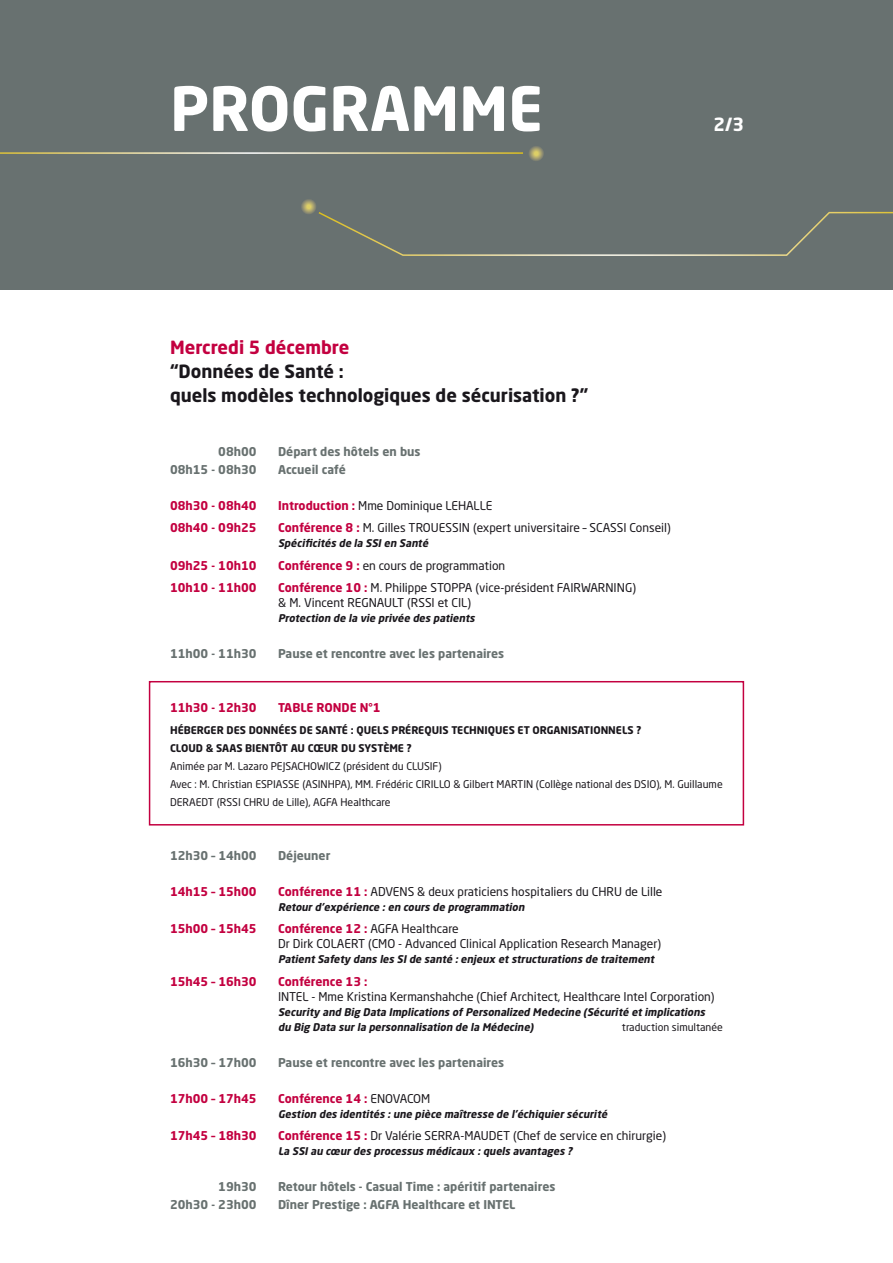
<style>
.page{position:relative;width:893px;height:1263px;background:#fff}
.page>*{position:absolute;margin:0;border:0;box-sizing:border-box;transform-origin:0 0}
.t1{font:700 60px "Neo Sans Std";color:#fff}
.t2{font:700 18px/24px "Neo Sans Std";color:#1a171c}
.t3{font:700 18px "Neo Sans Std";color:#c30040}
.t4{font:700 18px "Neo Sans Std";color:#fff}
.t5{font:12px/15px "Neo Sans Std";color:#1a171c}
.t6{font:700 12px "Neo Sans Std";color:#687170}
.t7{font:700 12px "Neo Sans Std";color:#c30040}
.t8{font:italic 700 10.5px/15px "Neo Sans Std";color:#1a171c}
.t9{font:10.5px/18px "Neo Sans Std";color:#1a171c}
.t10{font:700 10.5px "Neo Sans Std";color:#1a171c}
.s1{font-weight:700;color:#c30040}
.s2{font-weight:400;color:#1a171c}
</style>
<div class="page">
<div style="left:0;top:0;width:893px;height:289px;background:#687170"></div>
<hr style="left:0;top:152px;width:523px;height:2px;background:#fff">
<svg style="left:527px;top:145px;width:17px;height:17px"></svg>
<svg style="left:300px;top:198px;width:17px;height:17px"></svg>
<svg style="left:318px;top:211px;width:575px;height:45px"></svg>
<div style="left:149px;top:681px;width:595px;height:144px;border:2px solid #c30040"></div>
<h1 class="t1" style="left:170px;top:70px;width:374px">PROGRAMME</h1>
<h2 class="t4" style="left:714px;top:113px;width:32px">2/3</h2>
<h2 class="t3" style="left:170px;top:336px;width:181px">Mercredi 5 décembre</h2>
<h2 class="t2" style="left:170px;top:359px;width:420px">“Données de Santé :<br>quels modèles technologiques de sécurisation ?”</h2>
<p class="t6" style="left:278px;top:444px;width:144px">Départ des hôtels en bus</p>
<p class="t6" style="left:170px;top:462px;width:88px">08h15 - 08h30</p>
<p class="t6" style="left:278px;top:462px;width:69px">Accueil café</p>
<p class="t7" style="left:170px;top:498px;width:88px">08h30 - 08h40</p>
<p class="t5" style="left:278px;top:498px;width:216px"><span class="s1">Introduction :</span> Mme Dominique LEHALLE</p>
<p class="t7" style="left:170px;top:520px;width:88px">08h40 - 09h25</p>
<p class="t5" style="left:278px;top:520px;width:394px"><span class="s1">Conférence 8 :</span> M. Gilles TROUESSIN (expert universitaire – SCASSI Conseil)</p>
<p class="t8" style="left:278px;top:536px;width:154px">Spécificités de la SSIen Santé</p>
<p class="t7" style="left:170px;top:557px;width:88px">09h25 - 10h10</p>
<p class="t5" style="left:278px;top:557px;width:229px"><span class="s1">Conférence 9 :</span> en cours de programmation</p>
<p class="t7" style="left:170px;top:580px;width:88px">10h10 - 11h00</p>
<p class="t5" style="left:278px;top:580px;width:359px"><span class="s1">Conférence 10 :</span> M. Philippe STOPPA (vice-président FAIRWARNING) &amp; M. Vincent REGNAULT (RSSI et CIL)</p>
<p class="t8" style="left:278px;top:610px;width:200px">Protection de la vie privée des patients</p>
<p class="t6" style="left:170px;top:646px;width:88px">11h00 - 11h30</p>
<p class="t6" style="left:278px;top:646px;width:228px">Pause et rencontre avec les partenaires</p>
<p class="t7" style="left:170px;top:700px;width:88px">11h30 - 12h30</p>
<p class="t7" style="left:278px;top:700px;width:56px">Table Ronde</p>
<p class="t7" style="left:360px;top:700px;width:22px">n°1</p>
<p class="t10" style="left:170px;top:723px;width:29px">Héberger</p>
<p class="t10" style="left:227px;top:723px;width:8px">des</p>
<p class="t10" style="left:249px;top:723px;width:9px">donn</p>
<p class="t10" style="left:278px;top:723px;width:45px">éesdesant</p>
<p class="t10" style="left:342px;top:723px;width:36px">é : quels</p>
<p class="t10" style="left:392px;top:723px;width:67px">prérequis techni</p>
<p class="t10" style="left:488px;top:723px;width:53px">ques et organisationnels</p>
<p class="t10" style="left:636px;top:723px;width:7px">?</p>
<p class="t10" style="left:170px;top:741px;width:89px">Cloud &amp; SaaS bient</p>
<p class="t10" style="left:275px;top:741px;width:91px">ôt au cœur du syst</p>
<p class="t10" style="left:383px;top:741px;width:30px">ème ?</p>
<p class="t9" style="left:170px;top:757px;width:554px">Animée par M. Lazaro PEJSACHOWICZ (président du CLUSIF)<br>Avec : M. Christian ESPIASSE (ASINHPA), MM. Frédéric CIRILLO &amp; Gilbert MARTIN (Collège national des DSIO), M. Guillaume<br>DERAEDT (RSSI CHRU de Lille), AGFA Healthcare</p>
<p class="t6" style="left:170px;top:848px;width:88px">12h30 – 14h00</p>
<p class="t6" style="left:278px;top:848px;width:54px">Déjeuner</p>
<p class="t7" style="left:170px;top:884px;width:88px">14h15 – 15h00</p>
<p class="t5" style="left:278px;top:884px;width:386px"><span class="s1">Conférence 11 :</span> ADVENS &amp; deux praticiens hospitaliers du CHRU de Lille</p>
<p class="t8" style="left:278px;top:899px;width:250px">Retourd’expérience :en cours de programmation</p>
<p class="t7" style="left:170px;top:921px;width:88px">15h00 – 15h45</p>
<p class="t5" style="left:278px;top:921px;width:385px"><span class="s1">Conférence 12 :</span> AGFA Healthcare<br>Dr Dirk COLAERT (CMO - Advanced Clinical Application Research Manager)</p>
<p class="t8" style="left:278px;top:952px;width:380px">Patient Safety dans les SIde santé :enjeux et structurations de traitement</p>
<p class="t7" style="left:170px;top:973px;width:88px">15h45 – 16h30</p>
<p class="t7" style="left:278px;top:973px;width:91px">Conférence 13 :</p>
<p class="t5" style="left:278px;top:988px;width:438px">INTEL - Mme Kristina Kermanshahche (Chief Architect, Healthcare Intel Corporation)</p>
<p class="t8" style="left:278px;top:1004px;width:431px">Security and Big Data Implications of Personalized Medecine (Sécurité et implications du Big Data surla personnalisation de la Médecine)</p>
<p class="t9" style="left:622px;top:1017px;width:102px">traduction simultanée</p>
<p class="t6" style="left:170px;top:1054px;width:88px">16h30 – 17h00</p>
<p class="t6" style="left:278px;top:1054px;width:228px">Pause et rencontre avec les partenaires</p>
<p class="t7" style="left:170px;top:1090px;width:88px">17h00 – 17h45</p>
<p class="t7" style="left:278px;top:1090px;width:154px">Conférence 14 : <span class="s2">ENOVACOM</span></p>
<p class="t8" style="left:278px;top:1106px;width:333px">Gestion des identités :une pièce maîtresse de l’échiquiersécurité</p>
<p class="t7" style="left:170px;top:1128px;width:88px">17h45 – 18h30</p>
<p class="t5" style="left:278px;top:1128px;width:389px"><span class="s1">Conférence 15 :</span> Dr Valérie SERRA-MAUDET (Chef de service en chirurgie)</p>
<p class="t8" style="left:278px;top:1143px;width:298px">La SSIau cœurdes processus médicaux :quels avantages ?</p>
<p class="t6" style="left:278px;top:1179px;width:279px">Retour hôtels - Casual Time : apéritif partenaires</p>
<p class="t6" style="left:170px;top:1197px;width:88px">20h30 - 23h00</p>
<p class="t6" style="left:278px;top:1197px;width:239px">Dîner Prestige : AGFA Healthcare et INTEL</p>
</div>
